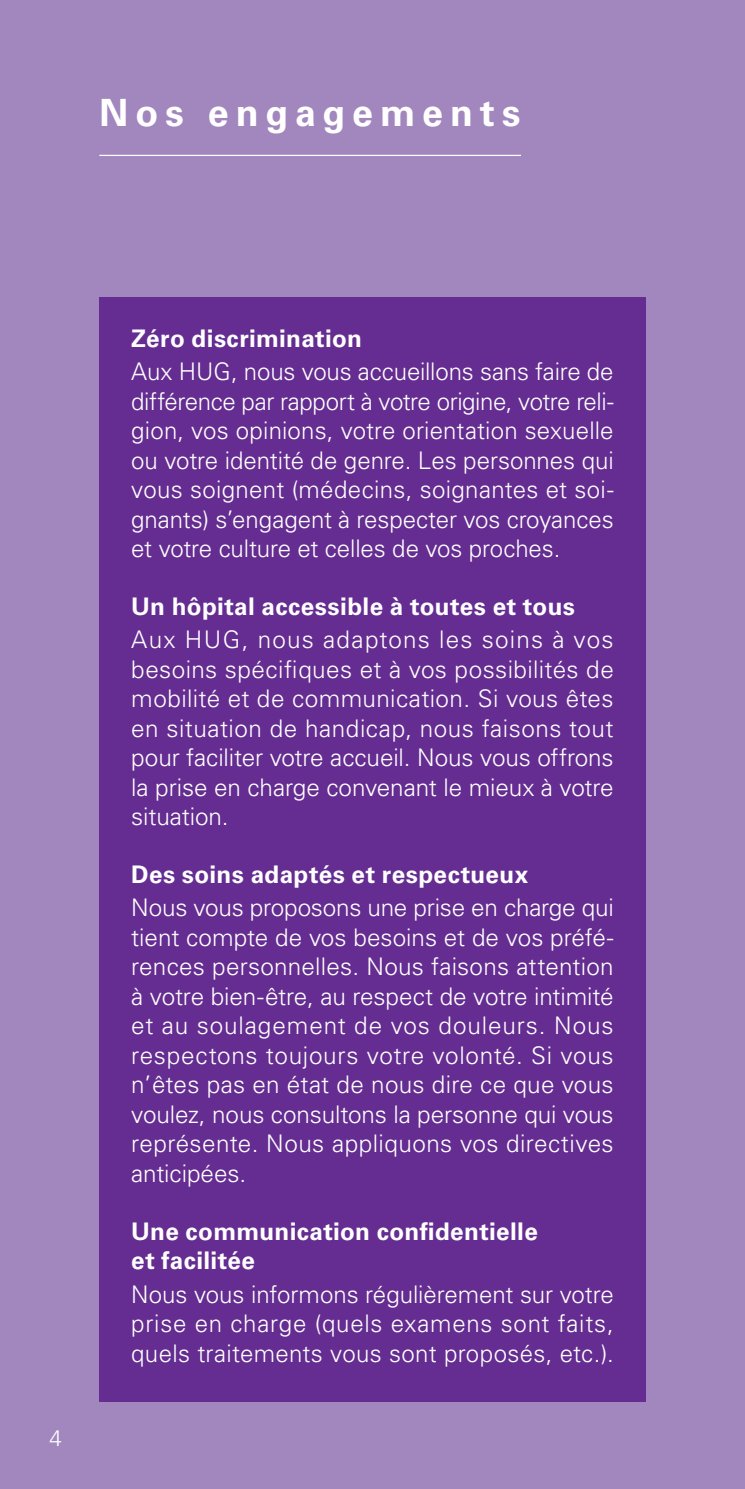
<style>
.page{position:relative;width:745px;height:1489px;background:#fff}
.page>*{position:absolute;margin:0;border:0;box-sizing:border-box;transform-origin:0 0}
.t1{font:700 37.5px "Univers LT Std";letter-spacing:.18em;color:#fff}
.t2{font:300 24.25px/29.5px "Univers LT Std";color:#fff;text-align:justify}
.t3{font:700 24.25px/29.5px "Univers LT Std";letter-spacing:.015em;color:#fff}
.t4{font:300 22.5px "Univers LT Std";color:#fff}
</style>
<div class="page">
<div style="left:0;top:0;width:744px;height:1488px;background:#a286be"></div>
<div style="left:99px;top:298px;width:546px;height:1103px;background:#652d91"></div>
<hr style="left:99px;top:155px;width:421px;height:1px;background:#fff">
<h1 class="t1" style="left:99px;top:91px;width:422px">Nos engagements</h1>
<p class="t4" style="left:50px;top:1424px;width:14px">4</p>
<p class="t3" style="left:131px;top:324px;width:232px">Zéro discrimination</p>
<p class="t2" style="left:131px;top:357px;width:483px">Aux HUG, nous vous accueillons sans faire de différence par rapport à votre origine, votre reli&shy;gion, vos opinions, votre orientation sexuelle ou votre identité de genre. Les personnes qui vous soignent (médecins, soignantes et soi&shy;gnants) s’engagent à respecter vos croyances et votre culture et celles de vos proches.</p>
<p class="t3" style="left:131px;top:592px;width:445px">Un hôpital accessible à toutes et tous</p>
<p class="t2" style="left:131px;top:625px;width:483px">Aux HUG, nous adaptons les soins à vos besoins spécifiques et à vos possibilités de mobilité et de communication. Si vous êtes en situation de handicap, nous faisons tout pour faciliter votre accueil. Nous vous offrons la prise en charge convenant le mieux à votre situation.</p>
<p class="t3" style="left:131px;top:860px;width:398px">Des soins adaptés et respectueux</p>
<p class="t2" style="left:131px;top:893px;width:483px">Nous vous proposons une prise en charge qui tient compte de vos besoins et de vos préfé&shy;rences personnelles. Nous faisons attention à votre bien-être, au respect de votre intimité et au soulagement de vos douleurs. Nous respectons toujours votre volonté. Si vous n’êtes pas en état de nous dire ce que vous voulez, nous consultons la personne qui vous représente. Nous appliquons vos directives anticipées.</p>
<p class="t3" style="left:131px;top:1216px;width:408px">Une communication confidentielle et facilitée</p>
<p class="t2" style="left:131px;top:1278px;width:483px">Nous vous informons régulièrement sur votre prise en charge (quels examens sont faits, quels traitements vous sont proposés, etc.).</p>
</div>
